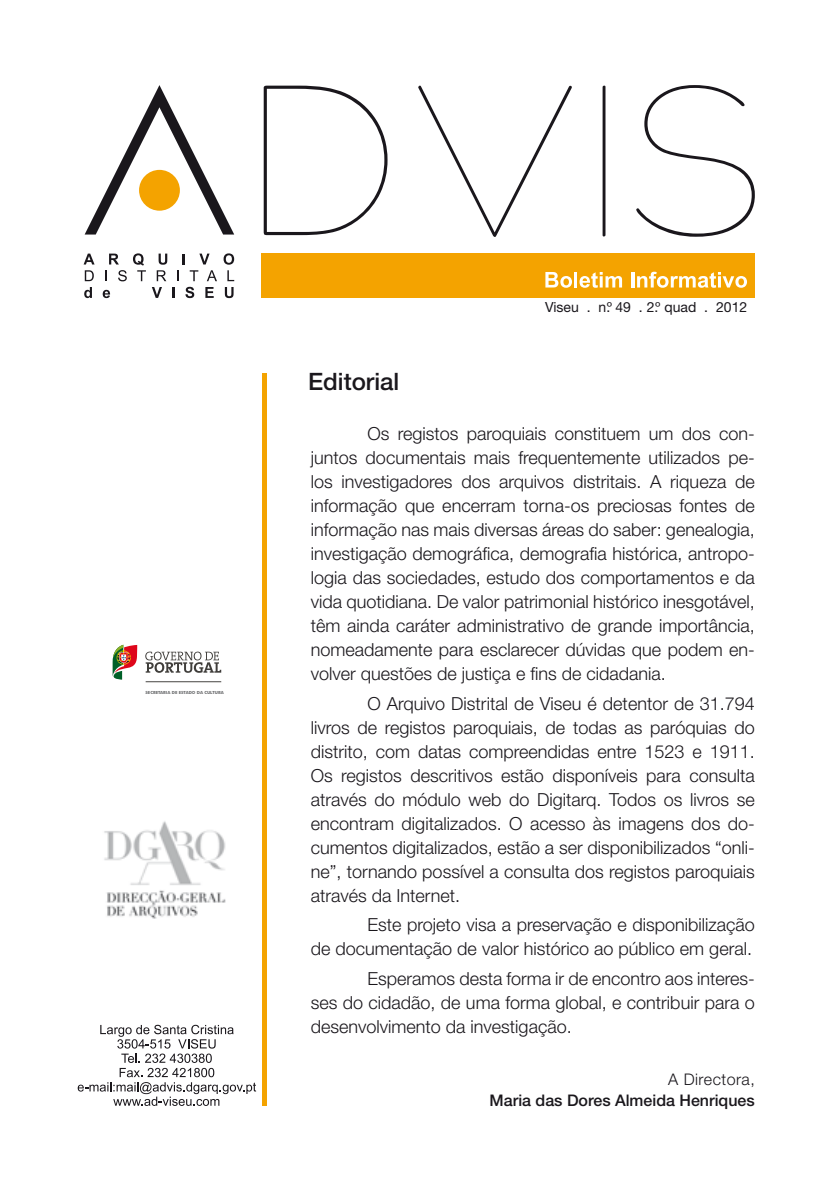
<style>
.page{position:relative;width:840px;height:1191px;background:#fff}
.page>*{position:absolute;margin:0;border:0;box-sizing:border-box;transform-origin:0 0}
.t1{font:500 24px "Helvetica Neue LT";color:#1a171c}
.t2{font:300 18px/24px "Helvetica Neue LT";color:#1a171c;text-align:justify}
.t3{font:500 16px "Helvetica Neue LT";color:#1a171c}
.t4{font:300 16px "Helvetica Neue LT";letter-spacing:.03em;color:#1a171c}
.t5{font:14px "Helvetica Neue LT";color:#1a171c}
.t6{font:700 4.2px "Futura BT";color:#707173}
</style>
<div class="page">
<img style="left:104px;top:821px;width:122px;height:98px">
<svg style="left:263px;top:86px;width:124px;height:149px"></svg>
<svg style="left:418px;top:86px;width:153px;height:151px"></svg>
<svg style="left:602px;top:86px;width:3px;height:150px"></svg>
<svg style="left:636px;top:85px;width:118px;height:152px"></svg>
<div style="left:261px;top:253px;width:493px;height:45px;background:#f4a300"></div>
<svg style="left:545px;top:272px;width:26px;height:16px"></svg>
<hr style="left:574px;top:272px;width:3px;height:15px;background:#fff">
<svg style="left:579px;top:272px;width:42px;height:16px"></svg>
<hr style="left:630px;top:272px;width:3px;height:15px;background:#fff">
<svg style="left:637px;top:272px;width:109px;height:16px"></svg>
<svg style="left:78px;top:1024px;width:178px;height:82px"></svg>
<div style="left:261px;top:373px;width:5px;height:733px;background:#f4a300"></div>
<svg style="left:84px;top:254px;width:10px;height:10px"></svg>
<svg style="left:109px;top:254px;width:10px;height:10px"></svg>
<svg style="left:183px;top:254px;width:2px;height:10px"></svg>
<svg style="left:199px;top:254px;width:10px;height:10px"></svg>
<svg style="left:84px;top:287px;width:8px;height:11px"></svg>
<svg style="left:103px;top:290px;width:7px;height:8px"></svg>
<svg style="left:152px;top:287px;width:10px;height:11px"></svg>
<svg style="left:172px;top:287px;width:2px;height:11px"></svg>
<svg style="left:185px;top:287px;width:9px;height:11px"></svg>
<svg style="left:205px;top:287px;width:8px;height:11px"></svg>
<svg style="left:225px;top:287px;width:8px;height:11px"></svg>
<svg style="left:85px;top:270px;width:9px;height:11px"></svg>
<svg style="left:105px;top:270px;width:2px;height:11px"></svg>
<svg style="left:118px;top:270px;width:9px;height:11px"></svg>
<svg style="left:133px;top:253px;width:13px;height:28px"></svg>
<svg style="left:157px;top:254px;width:10px;height:27px"></svg>
<svg style="left:189px;top:270px;width:9px;height:11px"></svg>
<svg style="left:207px;top:270px;width:10px;height:11px"></svg>
<svg style="left:223px;top:253px;width:11px;height:28px"></svg>
<svg style="left:85px;top:85px;width:149px;height:149px"></svg>
<svg style="left:112px;top:645px;width:25px;height:34px"></svg>
<svg style="left:145px;top:651px;width:76px;height:32px"></svg>
<p class="t6" style="left:145px;top:690px;width:80px">SECRETARIA DE ESTADO DA CULTURA</p>
<h1 class="t1" style="left:308px;top:367px;width:93px">Editorial</h1>
<p class="t5" style="left:545px;top:299px;width:203px">Viseu . n.º 49 . 2.º quad . 2012</p>
<p class="t2" style="left:310px;top:421px;width:445px;text-indent:57px">Os registos paroquiais constituem um dos con&shy;juntos documentais mais frequentemente utilizados pe&shy;los investigadores dos arquivos distritais. A riqueza de informação que encerram torna-os preciosas fontes de informação nas mais diversas áreas do saber: genealogia, investigação demográfica, demografia histórica, antropo&shy;logia das sociedades, estudo dos comportamentos e da vida quotidiana. De valor patrimonial histórico inesgotável, têm ainda caráter administrativo de grande importância, nomeadamente para esclarecer dúvidas que podem en&shy;volver questões de justiça e fins de cidadania.</p>
<p class="t2" style="left:310px;top:691px;width:445px;text-indent:57px">O Arquivo Distrital de Viseu é detentor de 31.794 livros de registos paroquiais, de todas as paróquias do distrito, com datas compreendidas entre 1523 e 1911.<br>Os registos descritivos estão disponíveis para consulta através do módulo web do Digitarq. Todos os livros se encontram digitalizados. O acesso às imagens dos do&shy;cumentos digitalizados, estão a ser disponibilizados “onli&shy;ne”, tornando possível a consulta dos registos paroquiais através da Internet.</p>
<p class="t2" style="left:310px;top:912px;width:445px;text-align:right">Este projeto visa a preservação e disponibilização<br>de documentação de valor histórico ao público em geral.</p>
<p class="t2" style="left:310px;top:966px;width:445px;text-indent:57px">Esperamos desta forma ir de encontro aos interes&shy;ses do cidadão, de uma forma global, e contribuir para o desenvolvimento da investigação.</p>
<p class="t4" style="left:668px;top:1069px;width:88px">A Directora,</p>
<p class="t3" style="left:489px;top:1090px;width:267px">Maria das Dores Almeida Henriques</p>
</div>
